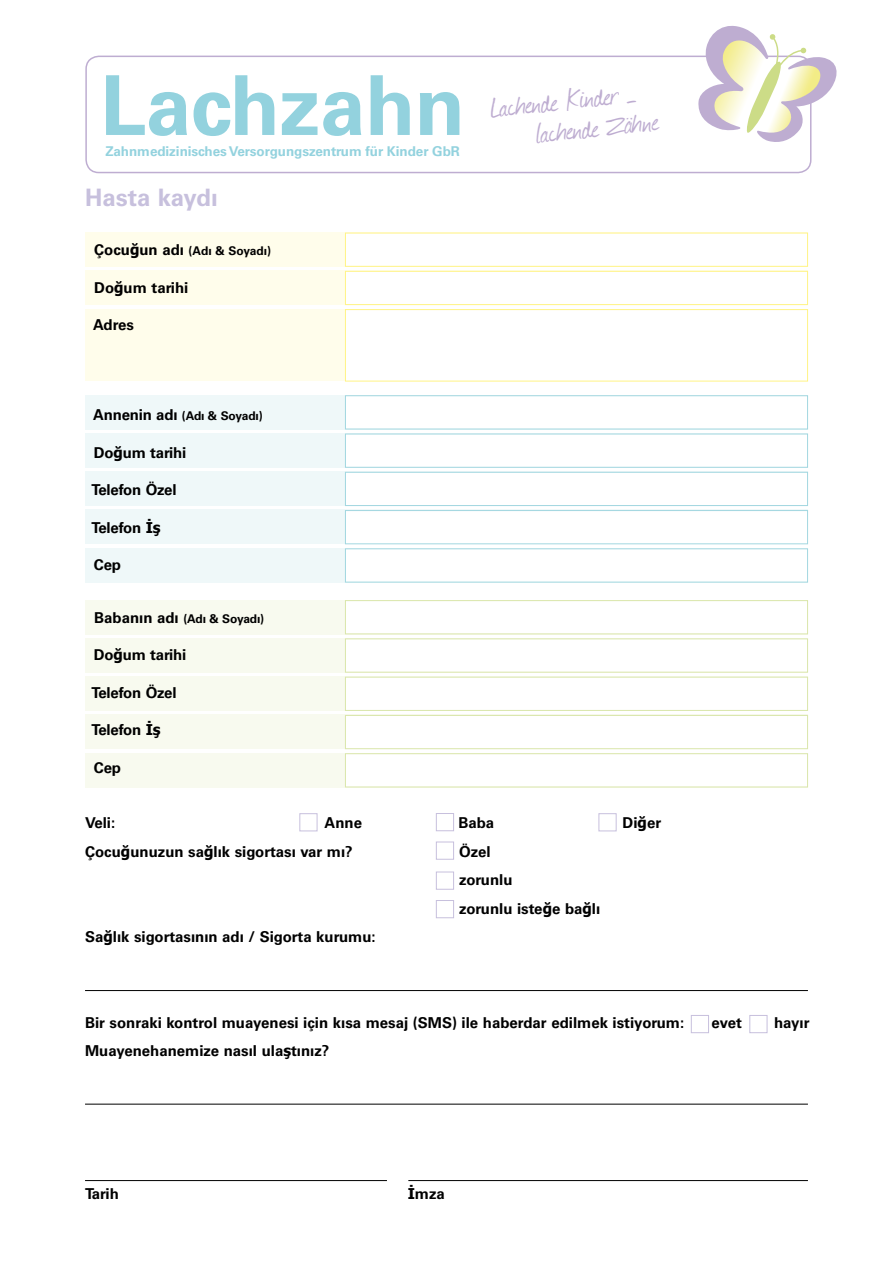
<style>
.page{position:relative;width:893px;height:1263px;background:#fff}
.page>*{position:absolute;margin:0;border:0;box-sizing:border-box;transform-origin:0 0}
.t1{font:700 82.65px "Univers LT Std";letter-spacing:-.01em;color:#93d2de}
.t2{font:33.75px/30.5px "Journal";color:#beadd1}
.t3{font:700 24px "Univers";color:#c7c0dd}
.t4{font:700 15px/28.5px "Univers";color:#000}
.t5{font:700 13.5px "Univers LT Std";letter-spacing:-.005em;color:#93d2de}
.t6{font:700 12px "Univers";letter-spacing:-.01em;color:#000}
.s1{font-size:15px}
.s2{font-family:"Tahoma";font-size:15px}
.s3{font-family:"Tahoma"}
</style>
<div class="page">
<div style="left:85px;top:600px;width:723px;height:34px;background:#f8faef"></div>
<div style="left:85px;top:676px;width:723px;height:35px;background:#f8faef"></div>
<div style="left:85px;top:638px;width:723px;height:34px;background:#f8faef"></div>
<div style="left:346px;top:601px;width:461px;height:32px;background:#fff"></div>
<div style="left:345px;top:600px;width:463px;height:34px;border:1px solid #dae6ab"></div>
<div style="left:346px;top:639px;width:461px;height:33px;background:#fff"></div>
<div style="left:345px;top:638px;width:463px;height:34px;border:1px solid #dae6ab"></div>
<div style="left:346px;top:677px;width:461px;height:33px;background:#fff"></div>
<div style="left:345px;top:677px;width:463px;height:34px;border:1px solid #dae6ab"></div>
<div style="left:85px;top:715px;width:723px;height:34px;background:#f8faef"></div>
<div style="left:346px;top:716px;width:461px;height:32px;background:#fff"></div>
<div style="left:345px;top:715px;width:463px;height:34px;border:1px solid #dae6ab"></div>
<div style="left:85px;top:753px;width:723px;height:34px;background:#f8faef"></div>
<div style="left:346px;top:754px;width:461px;height:33px;background:#fff"></div>
<div style="left:345px;top:753px;width:463px;height:34px;border:1px solid #dae6ab"></div>
<div style="left:85px;top:395px;width:723px;height:34px;background:#eff8f9"></div>
<div style="left:85px;top:472px;width:723px;height:34px;background:#eff8f9"></div>
<div style="left:85px;top:433px;width:723px;height:35px;background:#eff8f9"></div>
<div style="left:346px;top:396px;width:461px;height:33px;background:#fff"></div>
<div style="left:345px;top:395px;width:463px;height:34px;border:1px solid #a2d7e0"></div>
<div style="left:346px;top:434px;width:461px;height:33px;background:#fff"></div>
<div style="left:345px;top:434px;width:463px;height:34px;border:1px solid #a2d7e0"></div>
<div style="left:346px;top:473px;width:461px;height:32px;background:#fff"></div>
<div style="left:345px;top:472px;width:463px;height:34px;border:1px solid #a2d7e0"></div>
<div style="left:85px;top:510px;width:723px;height:34px;background:#eff8f9"></div>
<div style="left:346px;top:511px;width:461px;height:32px;background:#fff"></div>
<div style="left:345px;top:510px;width:463px;height:34px;border:1px solid #a2d7e0"></div>
<div style="left:85px;top:548px;width:723px;height:34px;background:#eff8f9"></div>
<div style="left:346px;top:549px;width:461px;height:33px;background:#fff"></div>
<div style="left:345px;top:548px;width:463px;height:34px;border:1px solid #a2d7e0"></div>
<div style="left:85px;top:232px;width:723px;height:35px;background:#fffdeb"></div>
<div style="left:85px;top:309px;width:723px;height:34px;background:#fffdeb"></div>
<div style="left:85px;top:339px;width:723px;height:42px;background:#fffdeb"></div>
<div style="left:85px;top:271px;width:723px;height:34px;background:#fffdeb"></div>
<div style="left:346px;top:233px;width:461px;height:33px;background:#fff"></div>
<div style="left:345px;top:233px;width:463px;height:34px;border:1px solid #fff486"></div>
<div style="left:346px;top:272px;width:461px;height:32px;background:#fff"></div>
<div style="left:345px;top:271px;width:463px;height:34px;border:1px solid #fff486"></div>
<div style="left:346px;top:310px;width:461px;height:71px;background:#fff"></div>
<div style="left:345px;top:309px;width:463px;height:72px;border:1px solid #fff486"></div>
<div style="left:299px;top:813px;width:18px;height:18px;border:1px solid #c7c0dd"></div>
<div style="left:598px;top:813px;width:18px;height:18px;border:1px solid #c7c0dd"></div>
<div style="left:436px;top:842px;width:18px;height:18px;border:1px solid #c7c0dd"></div>
<div style="left:436px;top:813px;width:18px;height:18px;border:1px solid #c7c0dd"></div>
<div style="left:436px;top:872px;width:18px;height:18px;border:1px solid #c7c0dd"></div>
<div style="left:436px;top:900px;width:18px;height:18px;border:1px solid #c7c0dd"></div>
<div style="left:691px;top:1015px;width:18px;height:18px;border:1px solid #c7c0dd"></div>
<div style="left:749px;top:1015px;width:18px;height:18px;border:1px solid #c7c0dd"></div>
<hr style="left:85px;top:1180px;width:302px;height:1px;background:#000">
<hr style="left:85px;top:990px;width:723px;height:1px;background:#000">
<hr style="left:85px;top:1104px;width:723px;height:1px;background:#000">
<hr style="left:408px;top:1180px;width:400px;height:1px;background:#000">
<div style="left:85px;top:56px;width:726px;height:117px;border:2px solid #beadd1;border-radius:13px"></div>
<svg style="left:697px;top:26px;width:140px;height:126px"></svg>
<h1 class="t1" style="left:100px;top:57px;width:366px">Lachzahn</h1>
<p class="t5" style="left:105px;top:143px;width:356px">Zahnmedizinisches Versorgungszentrum für Kinder GbR</p>
<h3 class="t3" style="left:85px;top:183px;width:134px">Hasta kaydı</h3>
<p class="t6" style="left:94px;top:244px;width:179px"><span class="s1">Çocu</span><span class="s2">ğ</span><span class="s1">un adı</span> (Adı &amp; Soyadı)</p>
<p class="t4" style="left:94px;top:273px;width:96px">Do<span class="s3">ğ</span>um tarihi</p>
<p class="t4" style="left:93px;top:311px;width:42px">Adres</p>
<h2 class="t2" style="left:531px;top:88px;width:125px;text-indent:-43px;rotate:-6deg">Lachende Kinder – lachende Zähne</h2>
<p class="t6" style="left:93px;top:409px;width:171px"><span class="s1">Annenin adı</span> (Adı &amp; Soyadı)</p>
<p class="t4" style="left:94px;top:438px;width:94px">Do<span class="s3">ğ</span>um tarihi</p>
<p class="t4" style="left:92px;top:476px;width:86px">Telefon Özel</p>
<p class="t4" style="left:92px;top:513px;width:70px">Telefon <span class="s3">İş</span></p>
<p class="t4" style="left:94px;top:551px;width:29px">Cep</p>
<p class="t6" style="left:94px;top:611px;width:172px"><span class="s1">Babanın adı</span> (Adı &amp; Soyadı)</p>
<p class="t4" style="left:94px;top:641px;width:94px">Do<span class="s3">ğ</span>um tarihi</p>
<p class="t4" style="left:92px;top:678px;width:86px">Telefon Özel</p>
<p class="t4" style="left:92px;top:716px;width:70px">Telefon <span class="s3">İş</span></p>
<p class="t4" style="left:94px;top:753px;width:29px">Cep</p>
<p class="t4" style="left:85px;top:809px;width:32px">Veli:</p>
<p class="t4" style="left:325px;top:809px;width:39px">Anne</p>
<p class="t4" style="left:458px;top:809px;width:37px">Baba</p>
<p class="t4" style="left:623px;top:809px;width:40px">Di<span class="s3">ğ</span>er</p>
<p class="t4" style="left:85px;top:837px;width:269px">Çocu<span class="s3">ğ</span>unuzun sa<span class="s3">ğ</span>lık sigortası var mı?</p>
<p class="t4" style="left:459px;top:837px;width:143px">Özel<br>zorunlu<br>zorunlu iste<span class="s3">ğ</span>e ba<span class="s3">ğ</span>lı</p>
<p class="t4" style="left:85px;top:923px;width:292px">Sa<span class="s3">ğ</span>lık sigortasının adı / Sigorta kurumu:</p>
<p class="t4" style="left:85px;top:1008px;width:601px">Bir sonraki kontrol muayenesi için kısa mesaj (SMS) ile haberdar edilmek istiyorum:</p>
<p class="t4" style="left:711px;top:1008px;width:32px">evet</p>
<p class="t4" style="left:774px;top:1008px;width:37px">hayır</p>
<p class="t4" style="left:85px;top:1037px;width:246px">Muayenehanemize nasıl ula<span class="s3">ş</span>tınız?</p>
<p class="t4" style="left:85px;top:1179px;width:35px">Tarih</p>
<p class="t4" style="left:408px;top:1179px;width:39px"><span class="s3">İ</span>mza</p>
</div>
